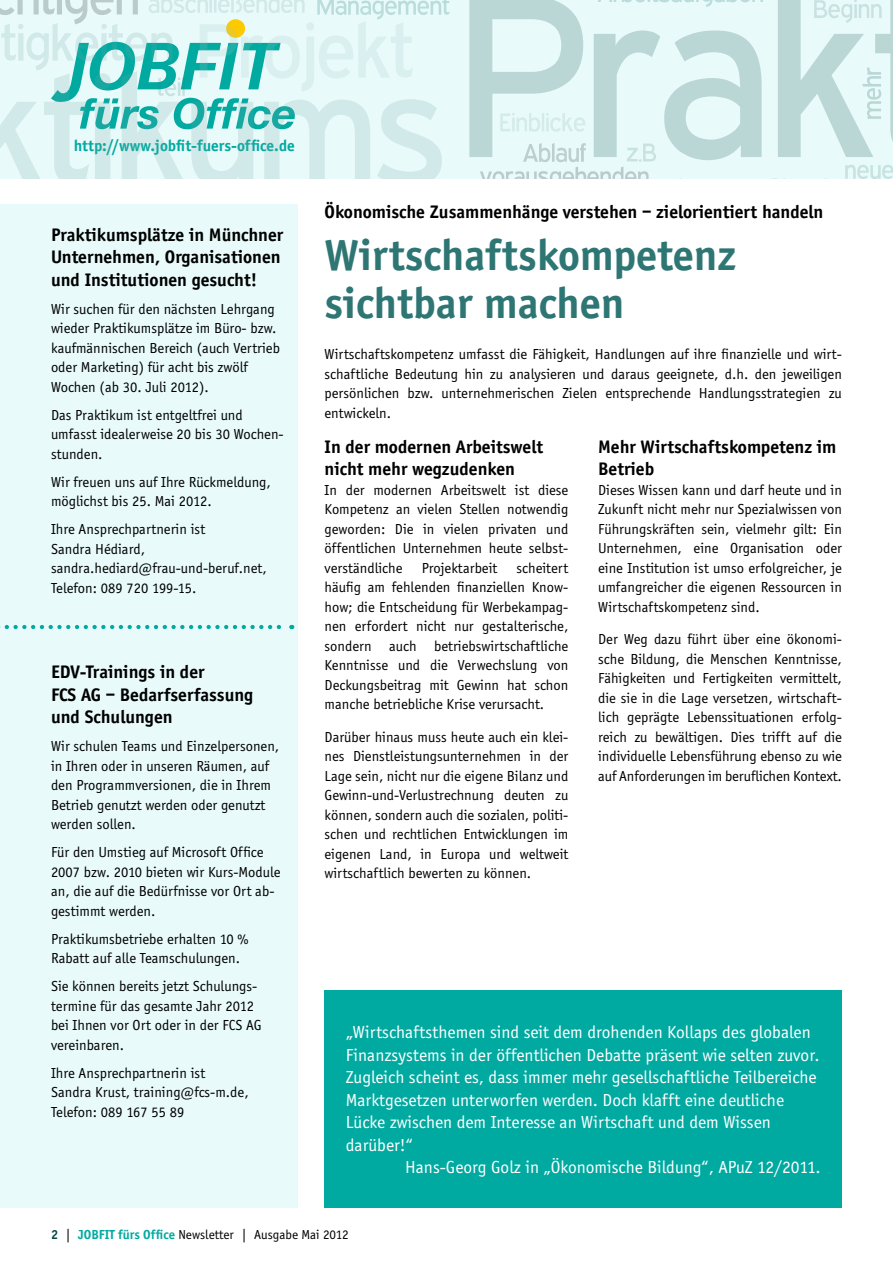
<style>
.page{position:relative;width:893px;height:1263px;background:#fff}
.page>*{position:absolute;margin:0;border:0;box-sizing:border-box;transform-origin:0 0}
.t1{font:700 45px/48px "Officina Sans";color:#2e7674}
.t2{font:700 18.75px/22.5px "Officina Sans";color:#000}
.t3{font:18px/22.5px "Officina Sans";color:#fff}
.t4{font:700 16.35px "Officina Sans";color:#00aaa1}
.t5{font:15px/19.5px "Officina Sans";color:#000}
.t6{font:13.5px "Officina Sans";color:#000}
.s1{font-weight:700;color:#004945}
.s2{font-weight:700;color:#00aaa1}
</style>
<div class="page">
<div style="left:0;top:0;width:893px;height:179px;background:#e8fafa"></div>
<svg style="left:469px;top:0;width:424px;height:160px"></svg>
<svg style="left:0;top:129px;width:442px;height:50px"></svg>
<svg style="left:598px;top:0;width:165px;height:7px"></svg>
<svg style="left:500px;top:113px;width:85px;height:19px"></svg>
<svg style="left:814px;top:0;width:68px;height:23px"></svg>
<svg style="left:862px;top:67px;width:19px;height:52px"></svg>
<svg style="left:680px;top:165px;width:213px;height:14px"></svg>
<svg style="left:0;top:0;width:450px;height:129px"></svg>
<svg style="left:480px;top:143px;width:176px;height:36px"></svg>
<div style="left:0;top:204px;width:298px;height:1004px;background:#e8fafa"></div>
<svg style="left:0;top:625px;width:292px;height:4px"></svg>
<div style="left:325px;top:990px;width:517px;height:218px;background:#00aaa1"></div>
<p class="t4" style="left:74px;top:136px;width:223px">http://www.jobfit-fuers-office.de</p>
<p class="t2" style="left:51px;top:223px;width:234px">Praktikumsplätze in Münchner<br>Unternehmen, Organisationen und Institutionen gesucht!</p>
<p class="t5" style="left:51px;top:299px;width:230px">Wir suchen für den nächsten Lehrgang wieder Praktikumsplätze im Büro- bzw. kaufmännischen Bereich (auch Vertrieb oder Marketing) für acht bis zwölf Wochen (ab 30. Juli 2012).</p>
<p class="t5" style="left:51px;top:405px;width:234px">Das Praktikum ist entgeltfrei und umfasst idealerweise 20 bis 30 Wochen&shy;stunden.</p>
<p class="t5" style="left:51px;top:472px;width:221px">Wir freuen uns auf Ihre Rückmeldung, möglichst bis 25. Mai 2012.</p>
<p class="t5" style="left:51px;top:520px;width:217px">Ihre Ansprechpartnerin ist<br>Sandra Hédiard, sandra.hediard@frau-und-beruf.net,<br>Telefon: 089 720 199-15.</p>
<p class="t2" style="left:51px;top:661px;width:204px">EDV-Trainings in der<br>FCS AG – Bedarfserfassung und -Schulungen</p>
<p class="t5" style="left:51px;top:737px;width:230px">Wir schulen Teams und Einzelpersonen, in Ihren oder in unseren Räumen, auf den Programmversionen, die in Ihrem<br>Betrieb genutzt werden oder genutzt werden sollen.</p>
<p class="t5" style="left:51px;top:843px;width:231px">Für den Umstieg auf Microsoft Office<br>2007 bzw. 2010 bieten wir Kurs-Module an, die auf die Bedürfnisse vor Ort ab&shy;gestimmt werden.</p>
<p class="t5" style="left:51px;top:929px;width:199px">Praktikumsbetriebe erhalten 10 %<br>Rabatt auf alle Teamschulungen.</p>
<p class="t5" style="left:51px;top:977px;width:212px">Sie können bereits jetzt Schulungs&shy;termine für das gesamte Jahr 2012 bei Ihnen vor Ort oder in der FCS AG vereinbaren.</p>
<p class="t5" style="left:51px;top:1063px;width:199px">Ihre Ansprechpartnerin ist<br>Sandra Krust, training@fcs-m.de,<br>Telefon: 089 167 55 89</p>
<p class="t2" style="left:325px;top:200px;width:500px">Ökonomische Zusammenhänge verstehen – zielorientiert handeln</p>
<h1 class="t1" style="left:325px;top:231px;width:413px">Wirtschaftskompetenz sichtbar machen</h1>
<p class="t5" style="left:325px;top:345px;width:519px;text-align:justify">Wirtschaftskompetenz umfasst die Fähigkeit, Handlungen auf ihre finanzielle und wirt&shy;schaftliche Bedeutung hin zu analysieren und daraus geeignete, d.h. den jeweiligen persönlichen bzw. unternehmerischen Zielen entsprechende Handlungsstrategien zu entwickeln.</p>
<p class="t2" style="left:325px;top:435px;width:220px">In der modernen Arbeitswelt nicht mehr wegzudenken</p>
<p class="t5" style="left:325px;top:480px;width:245px;text-align:justify">In der modernen Arbeitswelt ist diese Kompetenz an vielen Stellen notwendig geworden: Die in vielen privaten und öffentlichen Unternehmen heute selbst&shy;verständliche</p>
<p class="t2" style="left:598px;top:435px;width:240px">Mehr Wirtschaftskompetenz im<br>Betrieb</p>
<p class="t5" style="left:598px;top:480px;width:245px;text-align:justify">Dieses Wissen kann und darf heute und in Zukunft nicht mehr nur Spezialwissen von Führungskräften sein, vielmehr gilt: Ein Unternehmen, eine Organisation oder eine Institution ist umso erfolgreicher, je umfangreicher die eigenen Ressourcen in Wirtschaftskompetenz sind.</p>
<p class="t5" style="left:598px;top:630px;width:245px;text-align:justify">Der Weg dazu führt über eine ökonomi&shy;sche Bildung, die Menschen Kenntnisse, Fähigkeiten und Fertigkeiten vermittelt, die sie in die Lage versetzen, wirtschaft&shy;lich geprägte Lebenssituationen erfolg&shy;reich zu bewältigen. Dies trifft auf die individuelle Lebensführung ebenso zu wie auf Anforderungen im beruflichen Kontext.</p>
<p class="t5" style="left:325px;top:558px;width:245px;text-align:justify;text-indent:192px">scheitert häufig am fehlenden finanziellen Know&shy;how; die Entscheidung für Werbekampag&shy;nen erfordert nicht nur gestalterische, sondern auch betriebswirtschaftliche Kenntnisse und die Verwechslung von Deckungsbeitrag mit Gewinn hat schon manche betriebliche Krise verursacht.</p>
<p class="t5" style="left:325px;top:727px;width:245px;text-align:justify">Darüber hinaus muss heute auch ein klei&shy;nes Dienstleistungsunternehmen in der Lage sein, nicht nur die eigene Bilanz und Gewinn-und-Verlustrechnung deuten zu können, sondern auch die sozialen, politi&shy;schen und rechtlichen Entwicklungen im eigenen Land, in Europa und weltweit wirtschaftlich bewerten zu können.</p>
<p class="t5" style="left:422px;top:558px;width:77px">Projektarbeit</p>
<p class="t3" style="left:346px;top:1021px;width:475px">„Wirtschaftsthemen sind seit dem drohenden Kollaps des globalen Finanzsystems in der öffentlichen Debatte präsent wie selten zuvor.<br>Zugleich scheint es, dass immer mehr gesellschaftliche Teilbereiche Marktgesetzen unterworfen werden. Doch klafft eine deutliche Lücke zwischen dem Interesse an Wirtschaft und dem Wissen darüber!“</p>
<p class="t3" style="left:405px;top:1156px;width:417px">Hans-Georg Golz in „Ökonomische Bildung“, APuZ 12/2011.</p>
<p class="t6" style="left:51px;top:1227px;width:299px"><span class="s1">2</span> | <span class="s2">JOBFIT fürs Office</span> Newsletter | Ausgabe Mai 2012</p>
</div>
